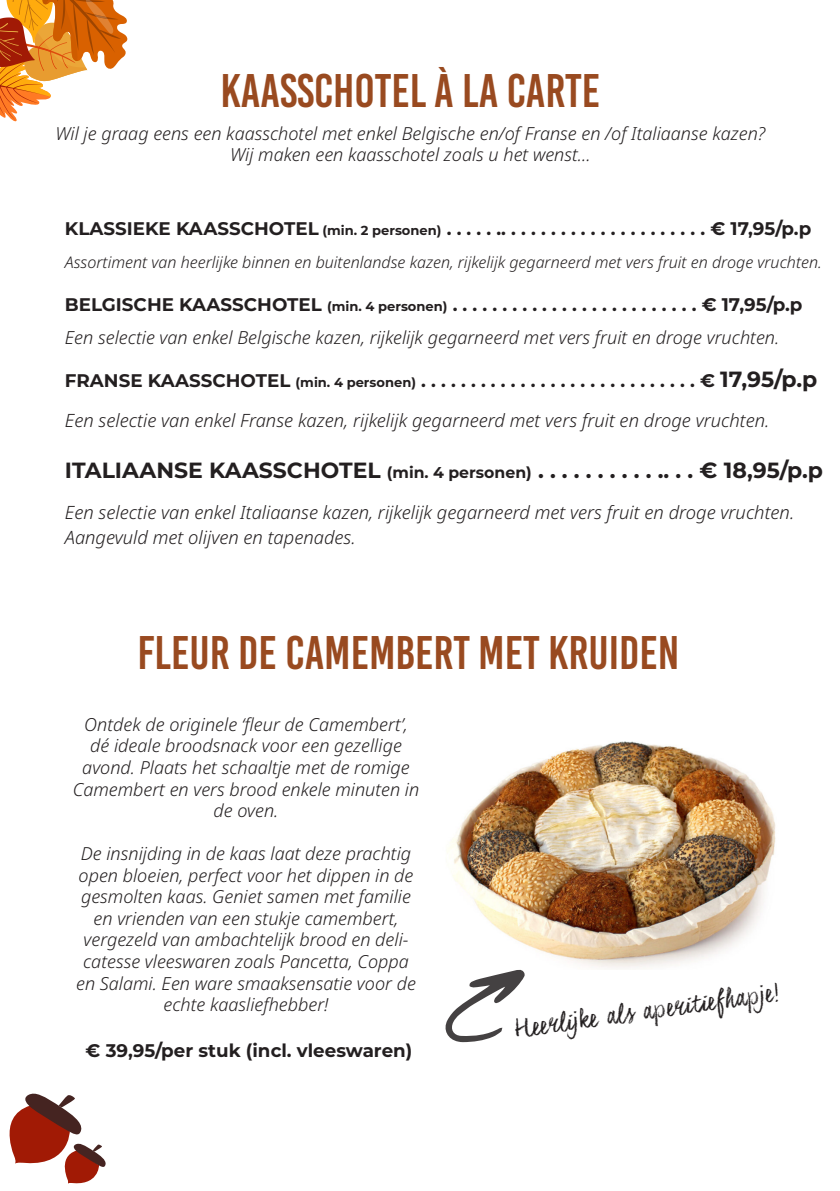
<style>
.page{position:relative;width:840px;height:1191px;background:#fff}
.page>*{position:absolute;margin:0;border:0;box-sizing:border-box;transform-origin:0 0}
.t1{font:47px "Bebas Kai";color:#994a20}
.t2{font:24px "Coal Hand Luke Coal Hand Luke";color:#231f20}
.t3{font:700 22px "Montserrat";color:#231f20}
.t4{font:700 18.2px "Montserrat";color:#231f20}
.t5{font:italic 300 18.2px "Noto Sans";color:#231f20}
.t6{font:italic 300 18px/21.6px "Noto Sans";color:#231f20;text-align:center}
.t7{font:italic 300 16px "Noto Sans";color:#231f20}
.s1{font-size:13px}
.s2{font-size:22px}
.s3{font-size:15.6px}
</style>
<div class="page">
<svg style="left:0;top:0;width:128px;height:122px"></svg>
<svg style="left:9px;top:1093px;width:97px;height:91px"></svg>
<img style="left:447px;top:741px;width:329px;height:228px">
<svg style="left:445px;top:968px;width:81px;height:74px"></svg>
<p class="t1" style="left:220px;top:66px;width:381px">KAASSCHOTEL À LA CARTE</p>
<p class="t6" style="left:55px;top:123px;width:711px">Wil je graag eens een kaasschotel met enkel Belgische en/of Franse en /of Italiaanse kazen?</p>
<p class="t6" style="left:230px;top:144px;width:362px">Wij maken een kaasschotel zoals u het wenst…</p>
<p class="t4" style="left:65px;top:215px;width:747px">KLASSIEKE KAASSCHOTEL <span class="s1">(min. 2 personen)</span> . . . . . .. . . . . . . . . . . . . . . . . . . . . € 17,95/p.p</p>
<p class="t7" style="left:65px;top:251px;width:758px">Assortiment van heerlijke binnen en buitenlandse kazen, rijkelijk gegarneerd met vers fruit en droge vruchten.</p>
<p class="t4" style="left:65px;top:291px;width:738px">BELGISCHE KAASSCHOTEL <span class="s1">(min. 4 personen)</span> . . . . . . . . . . . . . . . . . . . . . . . . . € 17,95/p.p</p>
<p class="t6" style="left:65px;top:327px;width:715px">Een selectie van enkel Belgische kazen, rijkelijk gegarneerd met vers fruit en droge vruchten.</p>
<p class="t4" style="left:65px;top:367px;width:753px">FRANSE KAASSCHOTEL <span class="s1">(min. 4 personen)</span> . . . . . . . . . . . . . . . . . . . . . . . . . . . . € <span class="s2">17,95/p.p</span></p>
<p class="t5" style="left:65px;top:408px;width:705px">Een selectie van enkel Franse kazen, rijkelijk gegarneerd met vers fruit en droge vruchten.</p>
<p class="t3" style="left:65px;top:455px;width:759px">ITALIAANSE KAASSCHOTEL <span class="s3">(min. 4 personen)</span> . . . . . . . . . . .. . . € 18,95/p.p</p>
<p class="t5" style="left:65px;top:499px;width:730px">Een selectie van enkel Italiaanse kazen, rijkelijk gegarneerd met vers fruit en droge vruchten.</p>
<p class="t5" style="left:65px;top:524px;width:292px">Aangevuld met olijven en tapenades.</p>
<p class="t1" style="left:137px;top:627px;width:543px">FLEUR DE CAMEMBERT MET KRUIDEN</p>
<p class="t6" style="left:73px;top:714px;width:348px">Ontdek de originele ‘fleur de Camembert’, dé ideale broodsnack voor een gezellige avond. Plaats het schaaltje met de romige Camembert en vers brood enkele minuten in de oven.</p>
<p class="t6" style="left:76px;top:843px;width:341px">De insnijding in de kaas laat deze prachtig open bloeien, perfect voor het dippen in de gesmolten kaas. Geniet samen met familie en vrienden van een stukje camembert, vergezeld van ambachtelijk brood en deli&shy;catesse vleeswaren zoals Pancetta, Coppa en Salami. Een ware smaaksensatie voor de echte kaasliefhebber!</p>
<p class="t4" style="left:86px;top:1037px;width:328px">€ 39,95/per stuk (incl. vleeswaren)</p>
<p class="t2" style="left:512px;top:1015px;width:267px;rotate:-8deg">Heerlijke als aperitiefhapje!</p>
</div>
